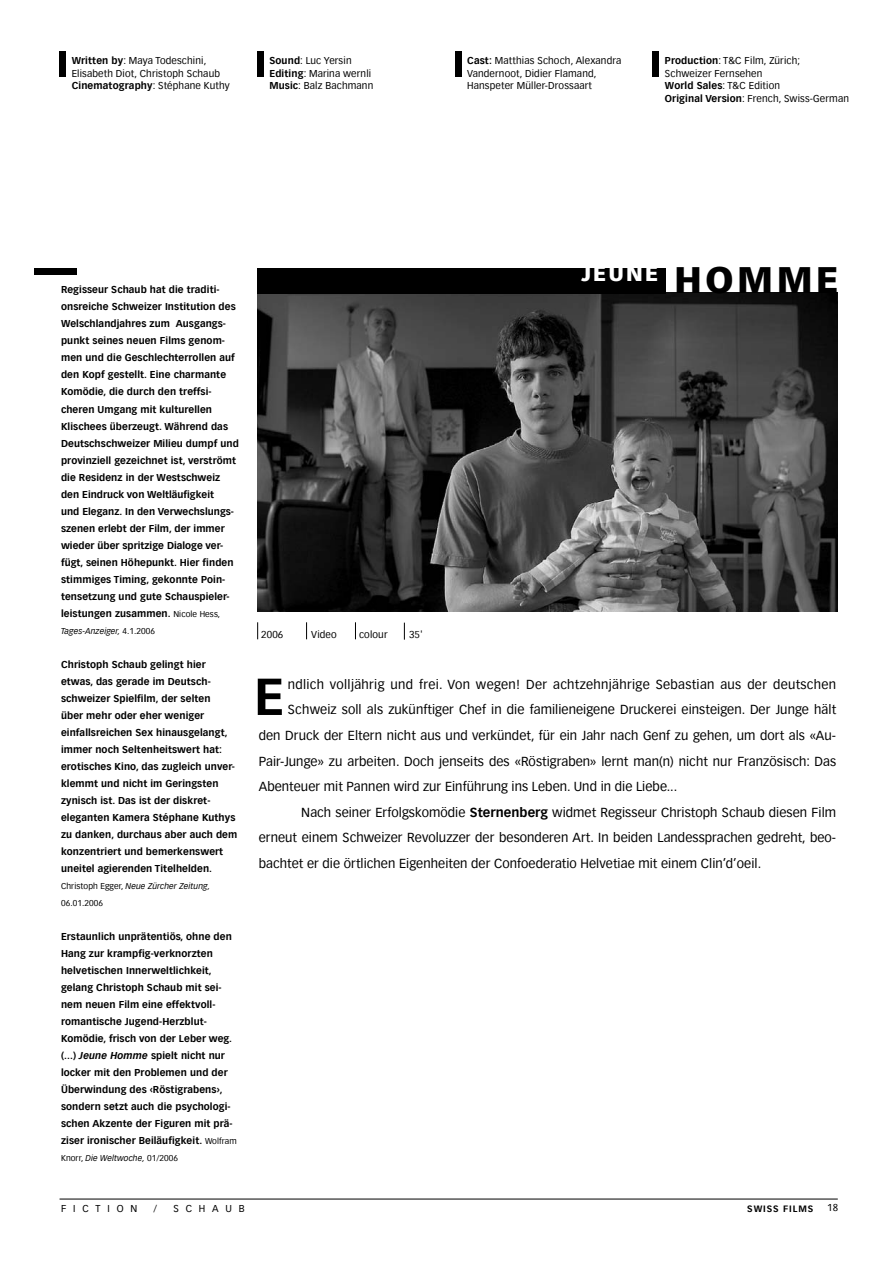
<style>
.page{position:relative;width:893px;height:1263px;background:#fff}
.page>*{position:absolute;margin:0;border:0;box-sizing:border-box;transform-origin:0 0}
.t1{font:700 51px "Vectora Com";color:#000}
.t2{font:900 36px "Vectora Com";letter-spacing:.1em;color:#000}
.t3{font:900 21px "Vectora Com";letter-spacing:.1em;color:#fff}
.t4{font:12.75px "Vectora Com";letter-spacing:.005em;color:#000}
.t5{font:12.75px "Vectora Com";letter-spacing:.025em;color:#000}
.t6{font:700 9.75px/17px "Vectora Com";letter-spacing:.01em;color:#000}
.t7{font:9.75px/12.8px "Vectora Com";letter-spacing:.015em;color:#000}
.t8{font:9.75px "Vectora Com";letter-spacing:.7em;color:#000}
.t9{font:700 9px "Vectora Com";letter-spacing:.1em;color:#000}
.t10{font:8.25px/17px "Vectora Com";letter-spacing:.01em;color:#000}
.t11{font:italic 8.25px "Vectora Com";letter-spacing:.01em;color:#000}
.s1{font-weight:700}
.s2{font-weight:400;font-size:8.25px}
.s3{font-style:normal}
.s4{font-style:italic}
</style>
<div class="page">
<img style="left:257px;top:293px;width:581px;height:319px">
<svg style="left:306px;top:622px;width:1px;height:17px"></svg>
<svg style="left:257px;top:622px;width:1px;height:17px"></svg>
<svg style="left:355px;top:622px;width:1px;height:17px"></svg>
<div style="left:34px;top:268px;width:43px;height:6px;background:#000"></div>
<div style="left:257px;top:51px;width:7px;height:26px;background:#000"></div>
<div style="left:455px;top:51px;width:6px;height:26px;background:#000"></div>
<div style="left:653px;top:51px;width:6px;height:26px;background:#000"></div>
<div style="left:60px;top:51px;width:6px;height:26px;background:#000"></div>
<hr style="left:60px;top:1199px;width:778px;height:1px;background:#000">
<div style="left:257px;top:268px;width:409px;height:25px;background:#000"></div>
<svg style="left:404px;top:623px;width:1px;height:17px"></svg>
<p class="t7" style="left:72px;top:54px;width:160px"><span class="s1">Written by</span>: Maya Todeschini,<br>Elisabeth Diot, Christoph Schaub<br><span class="s1">Cinematography</span>: Stéphane Kuthy</p>
<p class="t7" style="left:467px;top:54px;width:156px"><span class="s1">Cast:</span> Matthias Schoch, Alexandra<br>Vandernoot, Didier Flamand,<br>Hanspeter Müller-Drossaart</p>
<p class="t7" style="left:665px;top:54px;width:186px"><span class="s1">Production</span>: T&amp;C Film, Zürich;<br>Schweizer Fernsehen<br><span class="s1">World Sales</span>: T&amp;C Edition<br><span class="s1">Original Version</span>: French, Swiss-German</p>
<p class="t7" style="left:269px;top:54px;width:105px"><span class="s1">Sound</span>: Luc Yersin<br><span class="s1">Editing</span>: Marina wernli<br><span class="s1">Music</span>: Balz Bachmann</p>
<p class="t6" style="left:61px;top:281px;width:179px">Regisseur Schaub hat die traditi&shy;onsreiche Schweizer Institution des Welschlandjahres zum Ausgangs&shy;punkt seines neuen Films genom&shy;men und die Geschlechterrollen auf den Kopf gestellt. Eine charmante Komödie, die durch den treffsi&shy;cheren Umgang mit kulturellen Klischees überzeugt. Während das Deutschschweizer Milieu dumpf und provinziell gezeichnet ist, verströmt die Residenz in der Westschweiz den Eindruck von Weltläufigkeit<br>und Eleganz. In den Verwechslungs&shy;szenen erlebt der Film, der immer wieder über spritzige Dialoge ver&shy;fügt, seinen Höhepunkt. Hier finden stimmiges Timing, gekonnte Poin&shy;tensetzung und gute Schauspieler&shy;leistungen zusammen. <span class="s2">Nicole Hess,</span></p>
<p class="t11" style="left:61px;top:626px;width:96px">Tages-Anzeiger, <span class="s3">4.1.2006</span></p>
<p class="t6" style="left:61px;top:656px;width:178px">Christoph Schaub gelingt hier etwas, das gerade im Deutsch&shy;schweizer Spielfilm, der selten<br>über mehr oder eher weniger einfallsreichen Sex hinausgelangt, immer noch Seltenheitswert hat: erotisches Kino, das zugleich unver&shy;klemmt und nicht im Geringsten zynisch ist. Das ist der diskret&shy;eleganten Kamera Stéphane Kuthys zu danken, durchaus aber auch dem konzentriert und bemerkenswert uneitel agierenden Titelhelden.</p>
<p class="t10" style="left:61px;top:877px;width:150px">Christoph Egger, <span class="s4">Neue Zürcher Zeitung,<br></span>06.01.2006</p>
<p class="t6" style="left:61px;top:928px;width:177px">Erstaunlich unprätentiös, ohne den Hang zur krampfig-verknorzten helvetischen Innerweltlichkeit, gelang Christoph Schaub mit sei&shy;nem neuen Film eine effektvoll&shy;romantische Jugend-Herzblut-Komödie, frisch von der Leber weg. (...) <span class="s4">Jeune Homme</span> spielt nicht nur locker mit den Problemen und der Überwindung des ‹Röstigrabens›, sondern setzt auch die psychologi&shy;schen Akzente der Figuren mit prä&shy;ziser ironischer Beiläufigkeit. <span class="s2">Wolfram</span></p>
<p class="t10" style="left:61px;top:1150px;width:119px">Knorr, <span class="s4">Die Weltwoche,</span> 01/2006</p>
<p class="t7" style="left:261px;top:628px;width:24px">2006</p>
<p class="t7" style="left:311px;top:628px;width:27px">Video</p>
<p class="t7" style="left:359px;top:628px;width:30px">colour</p>
<p class="t7" style="left:409px;top:628px;width:15px">35'</p>
<h3 class="t3" style="left:581px;top:261px;width:78px">JEUNE</h3>
<h2 class="t2" style="left:674px;top:258px;width:166px">HOMME</h2>
<h1 class="t1" style="left:254px;top:666px;width:32px">E</h1>
<h3 class="t5" style="left:288px;top:677px;width:550px">ndlich volljährig und frei. Von wegen! Der achtzehnjährige Sebastian aus der deutschen</h3>
<h3 class="t4" style="left:288px;top:702px;width:550px">Schweiz soll als zukünftiger Chef in die familieneigene Druckerei einsteigen. Der Junge hält</h3>
<h3 class="t4" style="left:259px;top:728px;width:579px">den Druck der Eltern nicht aus und verkündet, für ein Jahr nach Genf zu gehen, um dort als «Au-</h3>
<h3 class="t4" style="left:259px;top:753px;width:579px">Pair-Junge» zu arbeiten. Doch jenseits des «Röstigraben» lernt man(n) nicht nur Französisch: Das</h3>
<h3 class="t4" style="left:259px;top:779px;width:420px">Abenteuer mit Pannen wird zur Einführung ins Leben. Und in die Liebe...</h3>
<h3 class="t4" style="left:301px;top:805px;width:536px">Nach seiner Erfolgskomödie <span class="s1">Sternenberg</span> widmet Regisseur Christoph Schaub diesen Film</h3>
<h3 class="t4" style="left:259px;top:830px;width:579px">erneut einem Schweizer Revoluzzer der besonderen Art. In beiden Landessprachen gedreht, beo-</h3>
<h3 class="t4" style="left:259px;top:856px;width:504px">bachtet er die örtlichen Eigenheiten der Confoederatio Helvetiae mit einem Clin’d’oeil.</h3>
<p class="t8" style="left:61px;top:1203px;width:78px">FICTION</p>
<p class="t7" style="left:154px;top:1202px;width:5px">/</p>
<p class="t7" style="left:174px;top:1202px;width:73px">SCHAUB</p>
<p class="t9" style="left:747px;top:1203px;width:67px">SWISS FILMS</p>
<p class="t7" style="left:827px;top:1202px;width:13px">18</p>
</div>
